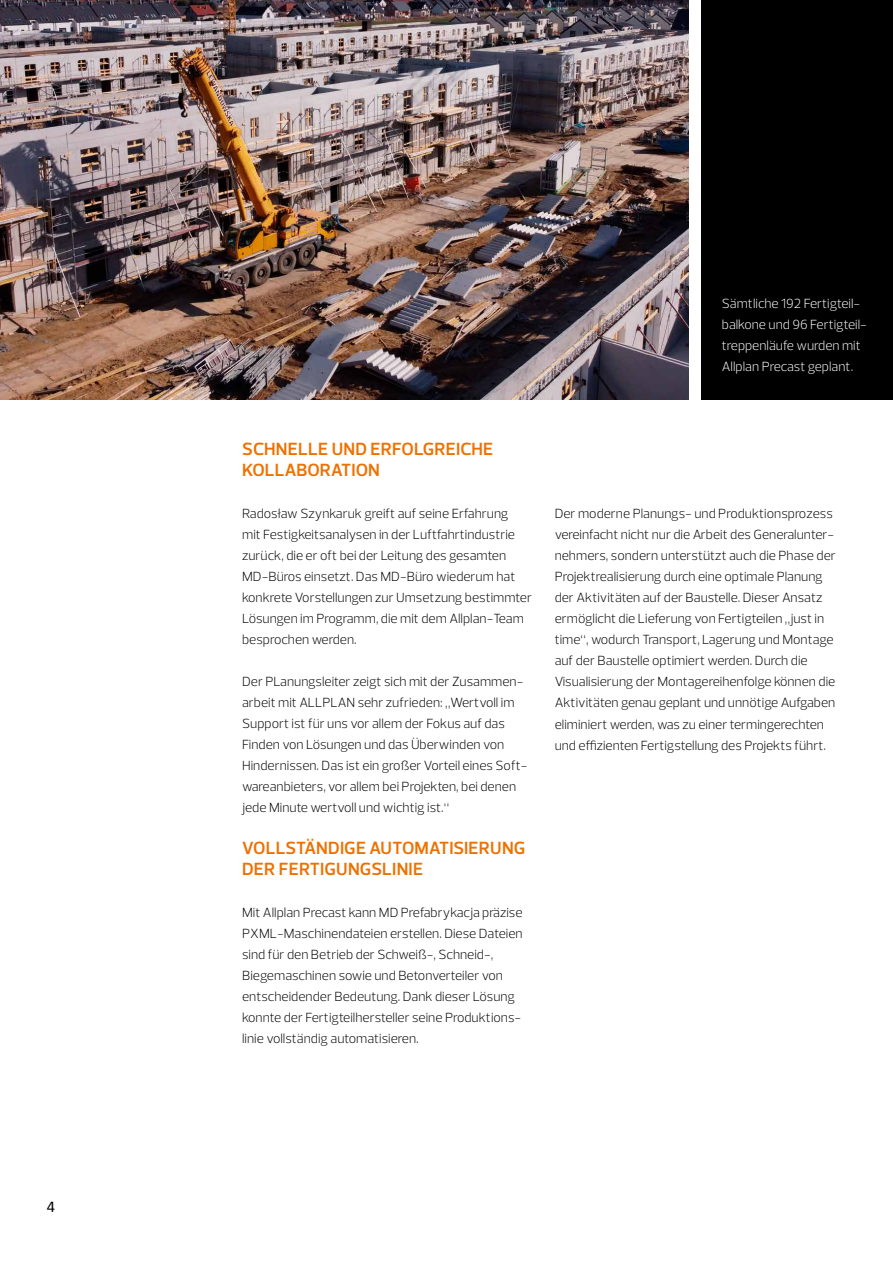
<style>
.page{position:relative;width:893px;height:1263px;background:#fff}
.page>*{position:absolute;margin:0;border:0;box-sizing:border-box;transform-origin:0 0}
.t1{font:600 18px/21px "Prelo";letter-spacing:.015em;color:#ee7100}
.t2{font:16.5px "Calibri";color:#000}
.t3{font:300 13.5px/21px "Prelo";color:#000}
.t4{font:300 13.5px/21px "Prelo";color:#fff}
</style>
<div class="page">
<div style="left:702px;top:0;width:191px;height:400px;background:#000"></div>
<img style="left:0;top:0;width:689px;height:400px">
<p class="t2" style="left:47px;top:1197px;width:10px">4</p>
<p class="t4" style="left:722px;top:293px;width:145px">Sämtliche 192 Fertigteil&shy;balkone und 96 Fertigteil&shy;treppenläufe wurden mit<br>Allplan Precast geplant.</p>
<h1 class="t1" style="left:242px;top:439px;width:253px">SCHNELLE UND ERFOLGREICHE<br>KOLLABORATION</h1>
<p class="t3" style="left:242px;top:503px;width:291px">Radosław Szynkaruk greift auf seine Erfahrung<br>mit Festigkeitsanalysen in der Luftfahrtindustrie zurück, die er oft bei der Leitung des gesamten MD-Büros einsetzt. Das MD-Büro wiederum hat konkrete Vorstellungen zur Umsetzung bestimmter Lösungen im Programm, die mit dem Allplan-Team besprochen werden.</p>
<p class="t3" style="left:242px;top:671px;width:287px">Der PLanungsleiter zeigt sich mit der Zusammen&shy;arbeit mit ALLPLAN sehr zufrieden: „Wertvoll im Support ist für uns vor allem der Fokus auf das Finden von Lösungen und das Überwinden von Hindernissen. Das ist ein großer Vorteil eines Soft&shy;wareanbieters, vor allem bei Projekten, bei denen jede Minute wertvoll und wichtig ist.“</p>
<h1 class="t1" style="left:242px;top:838px;width:285px">VOLLSTÄNDIGE AUTOMATISIERUNG<br>DER FERTIGUNGSLINIE</h1>
<p class="t3" style="left:242px;top:902px;width:282px">Mit Allplan Precast kann MD Prefabrykacja präzise PXML-Maschinendateien erstellen. Diese Dateien sind für den Betrieb der Schweiß-, Schneid-, Biegemaschinen sowie und Betonverteiler von entscheidender Bedeutung. Dank dieser Lösung konnte der Fertigteilhersteller seine Produktions&shy;linie vollständig automatisieren.</p>
<p class="t3" style="left:555px;top:503px;width:283px">Der moderne Planungs- und Produktionsprozess vereinfacht nicht nur die Arbeit des Generalunter&shy;nehmers, sondern unterstützt auch die Phase der Projektrealisierung durch eine optimale Planung der Aktivitäten auf der Baustelle. Dieser Ansatz ermöglicht die Lieferung von Fertigteilen „just in time“, wodurch Transport, Lagerung und Montage auf der Baustelle optimiert werden. Durch die Visualisierung der Montagereihenfolge können die Aktivitäten genau geplant und unnötige Aufgaben eliminiert werden, was zu einer termingerechten und effizienten Fertigstellung des Projekts führt.</p>
</div>
